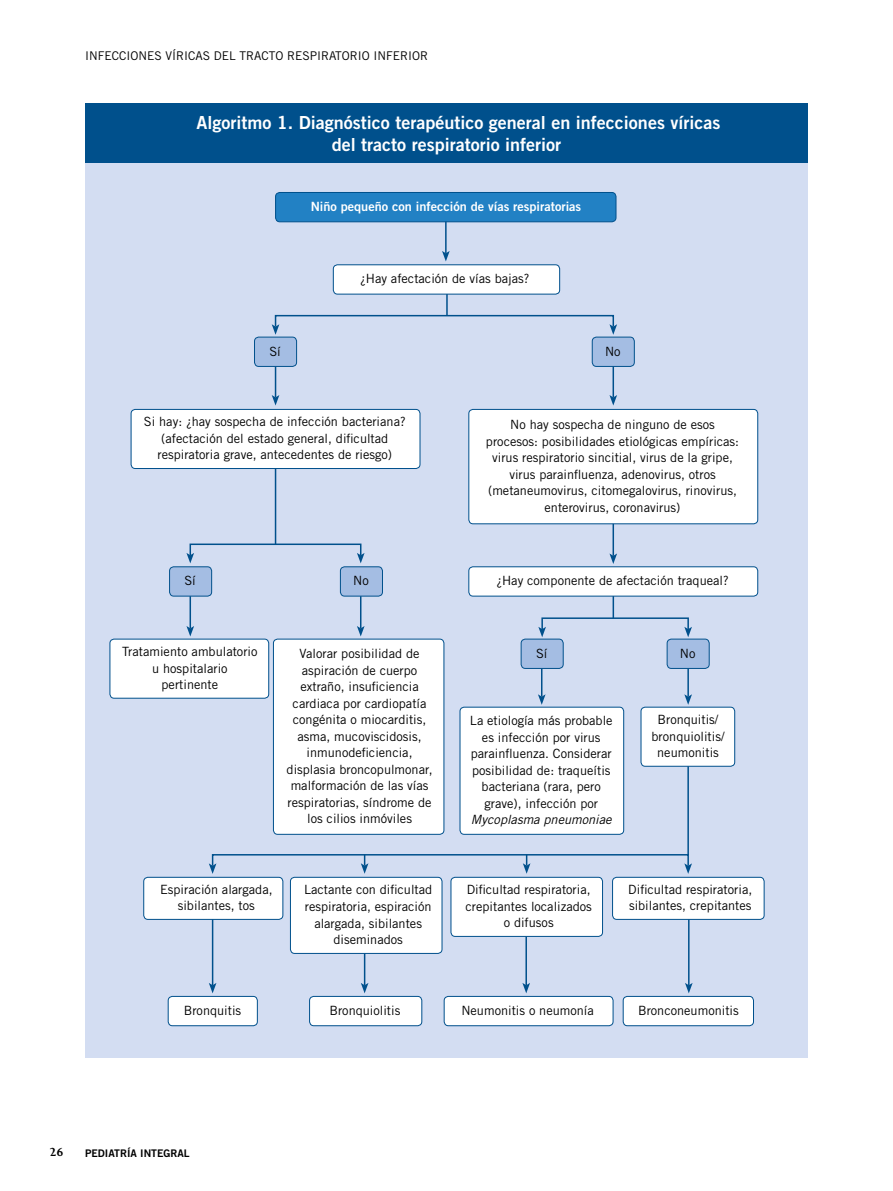
<style>
.page{position:relative;width:893px;height:1191px;background:#fff}
.page>*{position:absolute;margin:0;border:0;box-sizing:border-box;transform-origin:0 0}
.t1{font:18px/21.6px "Trade Gothic Bold Two";color:#fff}
.t2{font:700 13.5px "Joanna MT Std";color:#000}
.t3{font:12.75px/16.5px "Trade Gothic";color:#000;text-align:center}
.t4{font:12.75px "Trade Gothic Bold Two";color:#fff}
.t5{font:italic 12.75px "Trade Gothic";color:#000}
.t6{font:12px "Trade Gothic";color:#000}
.t7{font:10.5px "Trade Gothic Bold Two";color:#000}
</style>
<div class="page">
<div style="left:85px;top:143px;width:723px;height:915px;background:#d3ddf2"></div>
<div style="left:110px;top:639px;width:159px;height:59px;background:#fff;border-radius:4px"></div>
<div style="left:110px;top:639px;width:159px;height:59px;border:1px solid #00508c;border-radius:4px"></div>
<div style="left:168px;top:996px;width:89px;height:29px;background:#fff;border-radius:4px"></div>
<div style="left:168px;top:996px;width:90px;height:30px;border:1px solid #00508c;border-radius:4px"></div>
<div style="left:310px;top:996px;width:112px;height:29px;background:#fff;border-radius:4px"></div>
<div style="left:309px;top:996px;width:113px;height:30px;border:1px solid #00508c;border-radius:4px"></div>
<div style="left:444px;top:996px;width:169px;height:29px;background:#fff;border-radius:4px"></div>
<div style="left:444px;top:996px;width:169px;height:30px;border:1px solid #00508c;border-radius:4px"></div>
<div style="left:623px;top:996px;width:130px;height:29px;background:#fff;border-radius:4px"></div>
<div style="left:623px;top:996px;width:131px;height:30px;border:1px solid #00508c;border-radius:4px"></div>
<hr style="left:445px;top:208px;width:2px;height:45px;background:#00508c">
<svg style="left:442px;top:251px;width:8px;height:10px"></svg>
<hr style="left:525px;top:930px;width:2px;height:55px;background:#00508c">
<svg style="left:522px;top:983px;width:8px;height:10px"></svg>
<hr style="left:364px;top:930px;width:1px;height:55px;background:#00508c">
<svg style="left:361px;top:983px;width:7px;height:10px"></svg>
<hr style="left:212px;top:916px;width:1px;height:69px;background:#00508c">
<svg style="left:209px;top:983px;width:7px;height:10px"></svg>
<svg style="left:362px;top:867px;width:5px;height:6px"></svg>
<svg style="left:524px;top:867px;width:5px;height:6px"></svg>
<hr style="left:688px;top:914px;width:1px;height:71px;background:#00508c">
<svg style="left:685px;top:983px;width:8px;height:10px"></svg>
<hr style="left:190px;top:583px;width:1px;height:45px;background:#00508c">
<svg style="left:186px;top:626px;width:8px;height:10px"></svg>
<div style="left:190px;top:543px;width:171px;height:13px;border:2px solid #00508c"></div>
<svg style="left:186px;top:553px;width:8px;height:10px"></svg>
<svg style="left:211px;top:589px;width:478px;height:278px"></svg>
<svg style="left:209px;top:863px;width:7px;height:11px"></svg>
<svg style="left:684px;top:863px;width:8px;height:11px"></svg>
<svg style="left:274px;top:314px;width:416px;height:542px"></svg>
<svg style="left:272px;top:324px;width:7px;height:11px"></svg>
<svg style="left:609px;top:324px;width:8px;height:11px"></svg>
<hr style="left:446px;top:290px;width:2px;height:26px;background:#00508c">
<div style="left:85px;top:103px;width:723px;height:59px;background:#00508c"></div>
<div style="left:460px;top:707px;width:164px;height:127px;background:#fff;border-radius:4px"></div>
<div style="left:460px;top:707px;width:164px;height:127px;border:1px solid #00508c;border-radius:4px"></div>
<div style="left:641px;top:707px;width:94px;height:59px;background:#fff;border-radius:4px"></div>
<div style="left:641px;top:707px;width:94px;height:59px;border:1px solid #00508c;border-radius:4px"></div>
<div style="left:144px;top:877px;width:139px;height:42px;background:#fff;border-radius:4px"></div>
<div style="left:144px;top:877px;width:139px;height:42px;border:1px solid #00508c;border-radius:4px"></div>
<div style="left:521px;top:639px;width:42px;height:29px;background:#a4bde3;border-radius:4px"></div>
<div style="left:521px;top:639px;width:42px;height:29px;border:1px solid #00508c;border-radius:4px"></div>
<div style="left:667px;top:639px;width:42px;height:29px;background:#a4bde3;border-radius:4px"></div>
<div style="left:667px;top:639px;width:42px;height:29px;border:1px solid #00508c;border-radius:4px"></div>
<div style="left:170px;top:567px;width:42px;height:29px;background:#a4bde3;border-radius:4px"></div>
<div style="left:169px;top:566px;width:43px;height:30px;border:1px solid #00508c;border-radius:4px"></div>
<div style="left:340px;top:567px;width:42px;height:29px;background:#a4bde3;border-radius:4px"></div>
<div style="left:340px;top:566px;width:43px;height:30px;border:1px solid #00508c;border-radius:4px"></div>
<div style="left:290px;top:877px;width:152px;height:76px;background:#fff;border-radius:4px"></div>
<div style="left:290px;top:877px;width:152px;height:76px;border:1px solid #00508c;border-radius:4px"></div>
<div style="left:451px;top:877px;width:151px;height:59px;background:#fff;border-radius:4px"></div>
<div style="left:451px;top:877px;width:152px;height:59px;border:1px solid #00508c;border-radius:4px"></div>
<div style="left:613px;top:877px;width:151px;height:42px;background:#fff;border-radius:4px"></div>
<div style="left:612px;top:877px;width:152px;height:42px;border:1px solid #00508c;border-radius:4px"></div>
<div style="left:469px;top:409px;width:289px;height:115px;background:#fff;border-radius:4px"></div>
<div style="left:469px;top:409px;width:289px;height:115px;border:1px solid #00508c;border-radius:4px"></div>
<div style="left:592px;top:337px;width:42px;height:29px;background:#a4bde3;border-radius:4px"></div>
<div style="left:592px;top:337px;width:42px;height:30px;border:1px solid #00508c;border-radius:4px"></div>
<div style="left:254px;top:337px;width:43px;height:29px;background:#a4bde3;border-radius:4px"></div>
<div style="left:254px;top:337px;width:43px;height:30px;border:1px solid #00508c;border-radius:4px"></div>
<div style="left:469px;top:567px;width:289px;height:29px;background:#fff;border-radius:4px"></div>
<div style="left:469px;top:566px;width:289px;height:30px;border:1px solid #00508c;border-radius:4px"></div>
<div style="left:276px;top:192px;width:340px;height:30px;background:#2281c4;border-radius:4px"></div>
<div style="left:275px;top:192px;width:341px;height:30px;border:1px solid #00508c;border-radius:4px"></div>
<div style="left:333px;top:265px;width:227px;height:29px;background:#fff;border-radius:4px"></div>
<div style="left:333px;top:264px;width:227px;height:30px;border:1px solid #00508c;border-radius:4px"></div>
<div style="left:131px;top:409px;width:289px;height:59px;background:#fff;border-radius:4px"></div>
<div style="left:131px;top:409px;width:289px;height:60px;border:1px solid #00508c;border-radius:4px"></div>
<p class="t6" style="left:85px;top:49px;width:345px">Infecciones víricas del tracto respi ratorio i nferior</p>
<h1 class="t1" style="left:332px;top:112px;width:390px;text-indent:-135px">Algoritmo 1. Diagnóstico terapéutico general en infecciones víricas del tracto respiratorio inferior</h1>
<p class="t4" style="left:311px;top:198px;width:272px">Niño pequeño con infección de vías respiratorias</p>
<p class="t3" style="left:360px;top:270px;width:171px">¿Hay afectación de vías bajas?</p>
<p class="t3" style="left:269px;top:343px;width:13px">Sí</p>
<p class="t3" style="left:605px;top:343px;width:17px">No</p>
<p class="t3" style="left:144px;top:413px;width:263px">Si hay: ¿hay sospecha de infección bacteriana? (afectación del estado general, dificultad respiratoria grave, antecedentes de riesgo)</p>
<p class="t3" style="left:184px;top:572px;width:13px">Sí</p>
<p class="t3" style="left:353px;top:572px;width:17px">No</p>
<p class="t3" style="left:122px;top:643px;width:137px">Tratamiento ambulatorio u hospitalario pertinente</p>
<p class="t3" style="left:287px;top:645px;width:147px">Valorar posibilidad de aspiración de cuerpo extraño, insuficiencia cardiaca por cardiopatía congénita o miocarditis, asma, mucoviscidosis, inmunodeficiencia, displasia broncopulmonar, malformación de las vías respiratorias, síndrome de los cilios inmóviles</p>
<p class="t3" style="left:486px;top:416px;width:255px">No hay sospecha de ninguno de esos procesos: posibilidades etiológicas empíricas: virus respiratorio sincitial, virus de la gripe, virus parainfluenza, adenovirus, otros (metaneumovirus, citomegalovirus, rinovirus, enterovirus, coronavirus)</p>
<p class="t3" style="left:496px;top:572px;width:234px">¿Hay componente de afectación traqueal?</p>
<p class="t3" style="left:536px;top:644px;width:13px">Sí</p>
<p class="t3" style="left:680px;top:644px;width:17px">No</p>
<p class="t3" style="left:470px;top:712px;width:144px">La etiología más probable es infección por virus parainfluenza. Considerar posibilidad de: traqueítis bacteriana (rara, pero grave), infección por</p>
<p class="t5" style="left:471px;top:812px;width:142px">Mycoplasma pneumoniae</p>
<p class="t3" style="left:652px;top:711px;width:74px">Bronquitis/ bronquiolitis/ neumonitis</p>
<p class="t3" style="left:160px;top:881px;width:114px">Espiración alargada, sibilantes, tos</p>
<p class="t3" style="left:304px;top:881px;width:130px">Lactante con dificultad respiratoria, espiración alargada, sibilantes diseminados</p>
<p class="t3" style="left:465px;top:881px;width:128px">Dificultad respiratoria, crepitantes localizados o difusos</p>
<p class="t3" style="left:628px;top:881px;width:125px;text-align:left">Dificultad respiratoria, sibilantes, crepitantes</p>
<p class="t3" style="left:184px;top:1002px;width:59px">Bronquitis</p>
<p class="t3" style="left:330px;top:1002px;width:72px">Bronquiolitis</p>
<p class="t3" style="left:461px;top:1002px;width:134px">Neumonitis o neumonía</p>
<p class="t3" style="left:638px;top:1002px;width:102px">Bronconeumonitis</p>
<p class="t2" style="left:49px;top:1144px;width:16px">26</p>
<p class="t7" style="left:85px;top:1146px;width:106px">PEDIATRÍA INTEGRAL</p>
</div>
